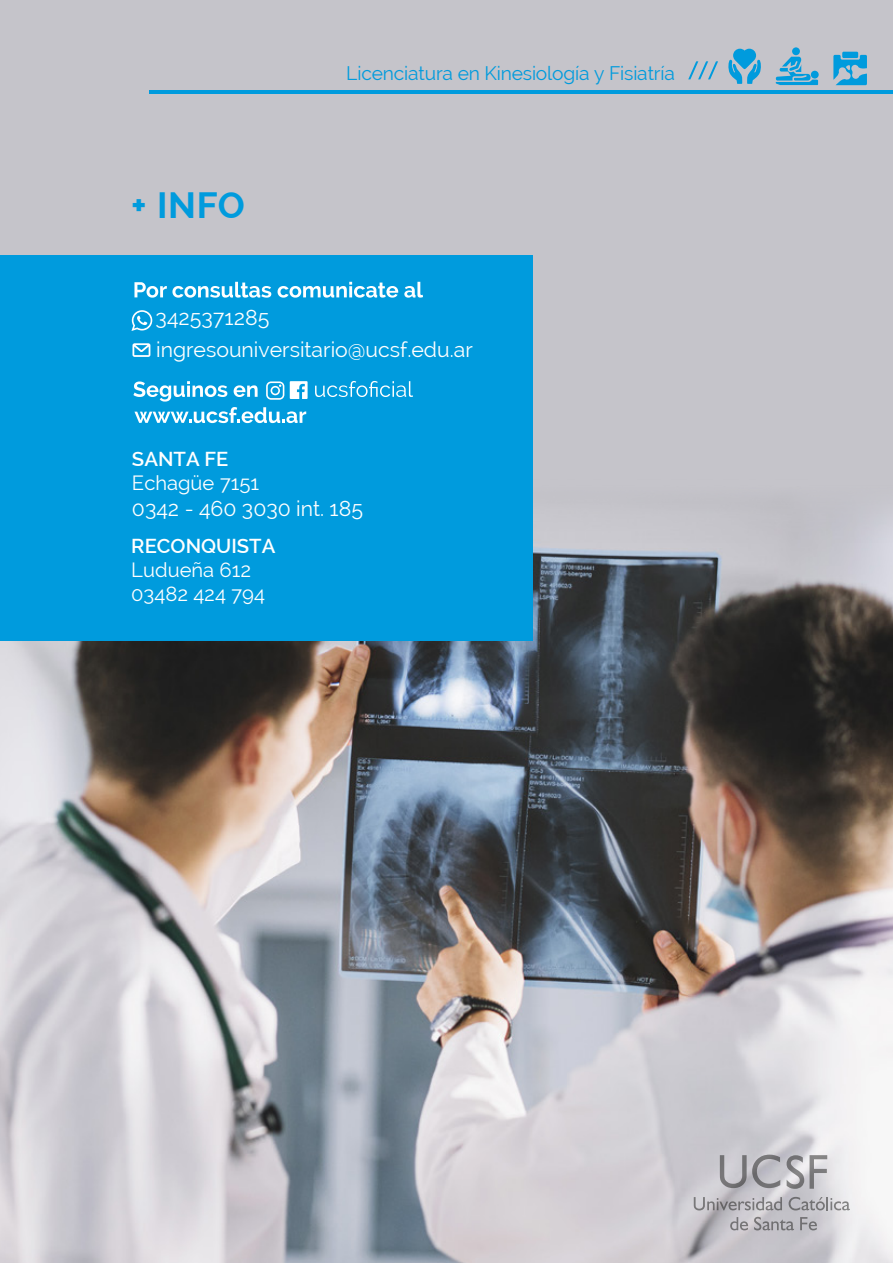
<style>
.page{position:relative;width:893px;height:1263px;background:#fff}
.page>*{position:absolute;margin:0;border:0;box-sizing:border-box;transform-origin:0 0}
.t1{font:700 36.6px "Raleway";color:#009bdd}
.t2{font:21.3px "Raleway";color:#fff}
.t3{font:20.25px/24.3px "Raleway";color:#fff}
.t4{font:600 20.25px "Raleway";color:#fff}
.t5{font:19.2px "Raleway";letter-spacing:-.01em;color:#009bdd}
</style>
<div class="page">
<div style="left:0;top:0;width:893px;height:782px;background:#c5c4ca"></div>
<img style="left:0;top:480px;width:893px;height:783px">
<div style="left:0;top:255px;width:532px;height:385px;background:#009bdd"></div>
<svg style="left:134px;top:282px;width:137px;height:16px"></svg>
<svg style="left:278px;top:282px;width:120px;height:16px"></svg>
<svg style="left:404px;top:282px;width:19px;height:16px"></svg>
<svg style="left:132px;top:343px;width:18px;height:14px"></svg>
<svg style="left:131px;top:310px;width:21px;height:21px"></svg>
<svg style="left:720px;top:1155px;width:60px;height:33px;background:#abaaaf"></svg>
<svg style="left:787px;top:1155px;width:40px;height:34px"></svg>
<svg style="left:694px;top:1197px;width:88px;height:13px"></svg>
<svg style="left:789px;top:1197px;width:61px;height:13px"></svg>
<svg style="left:730px;top:1217px;width:18px;height:13px"></svg>
<svg style="left:754px;top:1217px;width:40px;height:13px"></svg>
<svg style="left:800px;top:1217px;width:17px;height:13px"></svg>
<hr style="left:150px;top:91px;width:743px;height:3px;background:#009bdd">
<svg style="left:688px;top:61px;width:30px;height:18px"></svg>
<svg style="left:728px;top:49px;width:33px;height:35px"></svg>
<div style="left:792px;top:47px;width:8px;height:8px;background:#009bdd;border-radius:50%"></div>
<svg style="left:776px;top:57px;width:42px;height:28px"></svg>
<svg style="left:833px;top:55px;width:34px;height:30px"></svg>
<div style="left:842px;top:52px;width:16px;height:6px;background:#009bdd"></div>
<svg style="left:315px;top:381px;width:98px;height:16px"></svg>
<svg style="left:133px;top:381px;width:175px;height:42px"></svg>
<h1 class="t1" style="left:131px;top:184px;width:115px">+ INFO</h1>
<p class="t2" style="left:156px;top:305px;width:115px">3425371285</p>
<p class="t5" style="left:346px;top:62px;width:330px">Licenciatura en Kinesiología y Fisiatría</p>
<p class="t2" style="left:156px;top:337px;width:318px">ingresouniversitario@ucsf.edu.ar</p>
<p class="t4" style="left:132px;top:447px;width:98px">SANTA FE</p>
<p class="t3" style="left:132px;top:471px;width:129px">Echagüe 7151</p>
<p class="t2" style="left:132px;top:496px;width:233px">0342 - 460 3030 int. 185</p>
<p class="t4" style="left:131px;top:534px;width:146px">RECONQUISTA</p>
<p class="t3" style="left:131px;top:558px;width:135px">Ludueña 612<br>03482 424 794</p>
</div>
